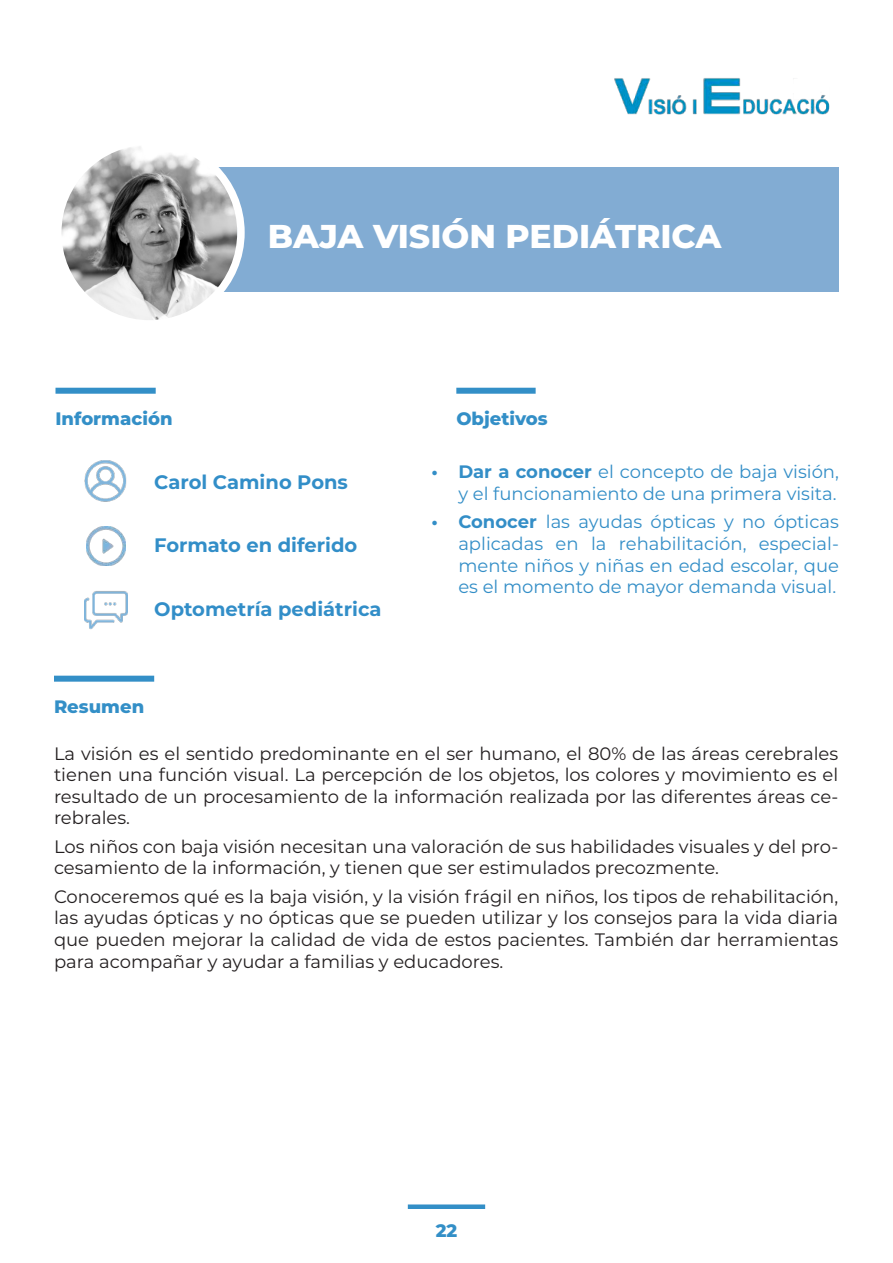
<style>
.page{position:relative;width:893px;height:1263px;background:#fff}
.page>*{position:absolute;margin:0;border:0;box-sizing:border-box;transform-origin:0 0}
.t1{font:800 33px "Montserrat";color:#fff}
.t2{font:700 19.5px "Montserrat";color:#328ec8}
.t3{font:18px/21.6px "Montserrat";color:#231f20;text-align:justify}
.t4{font:18px/21.6px "Montserrat";color:#338ec7;text-align:right}
.t5{font:800 18px "Montserrat";color:#338fc7}
.s1{font-weight:700}
</style>
<div class="page">
<img style="left:614px;top:78px;width:216px;height:37px">
<div style="left:408px;top:1204px;width:77px;height:5px;background:#338fc7"></div>
<div style="left:127px;top:168px;width:712px;height:124px;background:#82acd3"></div>
<div style="left:56px;top:388px;width:100px;height:6px;background:#338fc7"></div>
<div style="left:54px;top:676px;width:100px;height:6px;background:#338fc7"></div>
<div style="left:456px;top:388px;width:80px;height:6px;background:#338fc7"></div>
<img style="left:84px;top:461px;width:43px;height:41px">
<img style="left:87px;top:527px;width:38px;height:38px">
<img style="left:84px;top:591px;width:43px;height:39px">
<img style="left:63px;top:146px;width:175px;height:173px">
<div style="left:54px;top:137px;width:191px;height:191px;border:8px solid #fff;border-radius:50%"></div>
<h1 class="t1" style="left:268px;top:213px;width:455px">BAJA VISIÓN PEDIÁTRICA</h1>
<p class="t5" style="left:56px;top:405px;width:119px">Información</p>
<p class="t2" style="left:154px;top:468px;width:195px">Carol Camino Pons</p>
<p class="t2" style="left:154px;top:531px;width:205px">Formato en diferido</p>
<p class="t2" style="left:154px;top:595px;width:229px">Optometría pediátrica</p>
<p class="t5" style="left:54px;top:693px;width:92px">Resumen</p>
<p class="t5" style="left:456px;top:405px;width:93px">Objetivos</p>
<p class="t4" style="left:431px;top:461px;width:409px"><span class="s1">• Dar a conocer</span> el concepto de baja visión, y el funcionamiento de una primera visita.</p>
<p class="t4" style="left:458px;top:510px;width:382px;text-align:justify;text-indent:-27px"><span class="s1">• Conocer</span> las ayudas ópticas y no ópticas aplicadas en la rehabilitación, especial&shy;mente niños y niñas en edad escolar, que es el momento de mayor demanda visual.</p>
<p class="t3" style="left:54px;top:742px;width:786px">La visión es el sentido predominante en el ser humano, el 80% de las áreas cerebrales tienen una función visual. La percepción de los objetos, los colores y movimiento es el resultado de un procesamiento de la información realizada por las diferentes áreas ce&shy;rebrales.</p>
<p class="t3" style="left:54px;top:835px;width:786px">Los niños con baja visión necesitan una valoración de sus habilidades visuales y del pro&shy;cesamiento de la información, y tienen que ser estimulados precozmente.</p>
<p class="t3" style="left:54px;top:885px;width:786px">Conoceremos qué es la baja visión, y la visión frágil en niños, los tipos de rehabilitación, las ayudas ópticas y no ópticas que se pueden utilizar y los consejos para la vida diaria que pueden mejorar la calidad de vida de estos pacientes. También dar herramientas para acompañar y ayudar a familias y educadores.</p>
<p class="t5" style="left:436px;top:1218px;width:23px">22</p>
</div>
